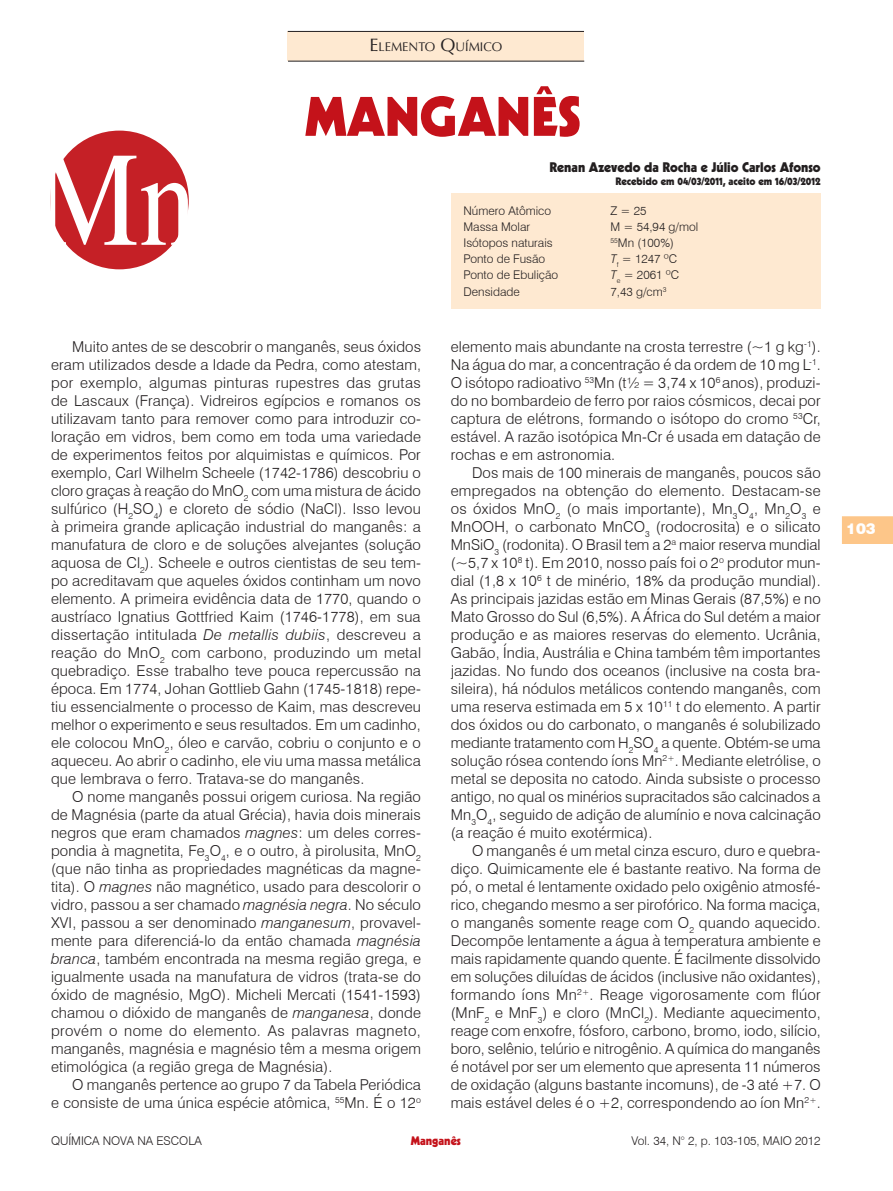
<style>
.page{position:relative;width:893px;height:1191px;background:#fff}
.page>*{position:absolute;margin:0;border:0;box-sizing:border-box;transform-origin:0 0}
.Tabela{font:134.55px "Times";color:#fff;scale:.85 1}
.Título{font:900 54px "Kabel";color:#c4121a}
.t1{font:300 15px/18px "Swiss 721 BT";letter-spacing:.01em;color:#231f20;text-align:justify}
.t2{font:900 15px "Swiss 721 BT";color:#fff}
.Autores{font:900 13.5px "Kabel";color:#231f20}
.t3{font:12.6px "Optima";color:#231f20}
.Tabela-2{font:300 12px "Swiss 721 BT";color:#231f20}
.t4{font:900 12px "Kabel";color:#c4121a}
.Autores-2{font:900 10.5px "Kabel";color:#231f20}
.s1{font-size:18px}
.s2{font-style:italic}
</style>
<div class="page">
<svg style="left:842px;top:516px;width:51px;height:28px"></svg>
<div style="left:50px;top:131px;width:139px;height:138px;background:#c52026;border-radius:50%"></div>
<div style="left:287px;top:31px;width:297px;height:30px;background:#fee9d1"></div>
<hr style="left:288px;top:61px;width:296px;height:1px;background:#231f20">
<hr style="left:288px;top:31px;width:296px;height:1px;background:#231f20">
<div style="left:451px;top:193px;width:370px;height:115px;background:#fee9d1"></div>
<p class="Tabela" style="left:38px;top:124px;width:188px">Mn</p>
<p class="t3" style="left:369px;top:39px;width:134px"><span class="s1">E</span>LEMENTO <span class="s1">Q</span>UÍMICO</p>
<p class="Título" style="left:305px;top:82px;width:278px">MANGANÊS</p>
<p class="Autores" style="left:550px;top:159px;width:273px">Renan Azevedo da Rocha e Júlio Carlos Afonso</p>
<p class="Autores-2" style="left:615px;top:174px;width:207px">Recebido em 04/03/2011, aceito em 16/03/2012</p>
<p class="Tabela-2" style="left:463px;top:203px;width:89px">Número Atômico</p>
<p class="Tabela-2" style="left:610px;top:203px;width:37px">Z = 25</p>
<p class="Tabela-2" style="left:463px;top:219px;width:68px">Massa Molar</p>
<p class="Tabela-2" style="left:610px;top:219px;width:89px">M = 54,94 g/mol</p>
<p class="Tabela-2" style="left:463px;top:236px;width:91px">Isótopos naturais</p>
<p class="Tabela-2" style="left:610px;top:236px;width:65px"><sup>55</sup>Mn (100%)</p>
<p class="Tabela-2" style="left:463px;top:252px;width:83px">Ponto de Fusão</p>
<p class="Tabela-2" style="left:610px;top:252px;width:68px"><span class="s2">T</span><sub>f</sub> = 1247 ºC</p>
<p class="Tabela-2" style="left:463px;top:268px;width:96px">Ponto de Ebulição</p>
<p class="Tabela-2" style="left:610px;top:268px;width:70px"><span class="s2">T</span><sub>e</sub> = 2061 ºC</p>
<p class="Tabela-2" style="left:463px;top:284px;width:58px">Densidade</p>
<p class="Tabela-2" style="left:610px;top:284px;width:57px">7,43 g/cm<sup>3</sup></p>
<p class="t1" style="left:51px;top:337px;width:372px;text-indent:21px">Muito antes de se descobrir o manganês, seus óxidos eram utilizados desde a Idade da Pedra, como atestam, por exemplo, algumas pinturas rupestres das grutas de Lascaux (França). Vidreiros egípcios e romanos os utilizavam tanto para remover como para introduzir co&shy;loração em vidros, bem como em toda uma variedade de experimentos feitos por alquimistas e químicos. Por exemplo, Carl Wilhelm Scheele (1742-1786) descobriu o cloro graças à reação do MnO<sub>2</sub> com uma mistura de ácido sulfúrico (H<sub>2</sub>SO<sub>4</sub>) e cloreto de sódio (NaCl). Isso levou à primeira grande aplicação industrial do manganês: a manufatura de cloro e de soluções alvejantes (solução aquosa de Cl<sub>2</sub>). Scheele e outros cientistas de seu tem&shy;po acreditavam que aqueles óxidos continham um novo elemento. A primeira evidência data de 1770, quando o austríaco Ignatius Gottfried Kaim (1746-1778), em sua dissertação intitulada <span class="s2">De metallis dubiis</span>, descreveu a reação do MnO<sub>2</sub> com carbono, produzindo um metal quebradiço. Esse trabalho teve pouca repercussão na época. Em 1774, Johan Gottlieb Gahn (1745-1818) repe&shy;tiu essencialmente o processo de Kaim, mas descreveu melhor o experimento e seus resultados. Em um cadinho, ele colocou MnO<sub>2</sub>, óleo e carvão, cobriu o conjunto e o aqueceu. Ao abrir o cadinho, ele viu uma massa metálica que lembrava o ferro. Tratava-se do manganês.</p>
<p class="t1" style="left:51px;top:787px;width:371px;text-indent:21px">O nome manganês possui origem curiosa. Na região de Magnésia (parte da atual Grécia), havia dois minerais negros que eram chamados <span class="s2">magnes</span>: um deles corres&shy;pondia à magnetita, Fe<sub>3</sub>O<sub>4</sub>, e o outro, à pirolusita, MnO<sub>2 </sub>(que não tinha as propriedades magnéticas da magne&shy;tita). O <span class="s2">magnes</span> não magnético, usado para descolorir o vidro, passou a ser chamado <span class="s2">magnésia negra</span>. No século XVI, passou a ser denominado <span class="s2">manganesum</span>, provavel&shy;mente para diferenciá-lo da então chamada <span class="s2">magnésia branca</span>, também encontrada na mesma região grega, e igualmente usada na manufatura de vidros (trata-se do óxido de magnésio, MgO). Micheli Mercati (1541-1593) chamou o dióxido de manganês de <span class="s2">manganesa</span>, donde provém o nome do elemento. As palavras magneto, manganês, magnésia e magnésio têm a mesma origem etimológica (a região grega de Magnésia).</p>
<p class="t1" style="left:51px;top:1075px;width:371px;text-align:right">O manganês pertence ao grupo 7 da Tabela Periódica<br>e consiste de uma única espécie atômica, <sup>55</sup>Mn. É o 12<sup>o</sup></p>
<p class="t1" style="left:451px;top:337px;width:371px">elemento mais abundante na crosta terrestre (~1 g kg<sup>‑1</sup>).<br>Na água do mar, a concentração é da ordem de 10 mg L<sup>-1</sup>.<br>O isótopo radioativo <sup>53</sup>Mn (t½ = 3,74 x 10<sup>6</sup> anos), produzi&shy;do no bombardeio de ferro por raios cósmicos, decai por captura de elétrons, formando o isótopo do cromo <sup>53</sup>Cr, estável. A razão isotópica Mn-Cr é usada em datação de rochas e em astronomia.</p>
<p class="t1" style="left:451px;top:463px;width:372px;text-indent:21px">Dos mais de 100 minerais de manganês, poucos são empregados na obtenção do elemento. Destacam-se os óxidos MnO<sub>2</sub> (o mais importante), Mn<sub>3</sub>O<sub>4</sub>, Mn<sub>2</sub>O<sub>3</sub> e MnOOH, o carbonato MnCO<sub>3</sub> (rodocrosita) e o silicato MnSiO<sub>3</sub> (rodonita). O Brasil tem a 2<sup>a</sup> maior reserva mundial (~5,7 x 10<sup>8</sup> t). Em 2010, nosso país foi o 2<sup>o</sup> produtor mun&shy;dial (1,8 x 10<sup>6</sup> t de minério, 18% da produção mundial).<br>As principais jazidas estão em Minas Gerais (87,5%) e no Mato Grosso do Sul (6,5%). A África do Sul detém a maior produção e as maiores reservas do elemento. Ucrânia, Gabão, Índia, Austrália e China também têm importantes jazidas. No fundo dos oceanos (inclusive na costa bra&shy;sileira), há nódulos metálicos contendo manganês, com uma reserva estimada em 5 x 10<sup>11</sup> t do elemento. A partir dos óxidos ou do carbonato, o manganês é solubilizado mediante tratamento com H<sub>2</sub>SO<sub>4</sub> a quente. Obtém-se uma solução rósea contendo íons Mn<sup>2+</sup>. Mediante eletrólise, o metal se deposita no catodo. Ainda subsiste o processo antigo, no qual os minérios supracitados são calcinados a Mn<sub>3</sub>O<sub>4</sub>, seguido de adição de alumínio e nova calcinação (a reação é muito exotérmica).</p>
<p class="t1" style="left:451px;top:841px;width:372px;text-indent:21px">O manganês é um metal cinza escuro, duro e quebra&shy;diço. Quimicamente ele é bastante reativo. Na forma de pó, o metal é lentamente oxidado pelo oxigênio atmosfé&shy;rico, chegando mesmo a ser pirofórico. Na forma maciça, o manganês somente reage com O<sub>2</sub> quando aquecido.<br>Decompõe lentamente a água à temperatura ambiente e mais rapidamente quando quente. É facilmente dissolvido em soluções diluídas de ácidos (inclusive não oxidantes), formando íons Mn<sup>2+</sup>. Reage vigorosamente com flúor (MnF<sub>2</sub> e MnF<sub>3</sub>) e cloro (MnCl<sub>2</sub>). Mediante aquecimento, reage com enxofre, fósforo, carbono, bromo, iodo, silício, boro, selênio, telúrio e nitrogênio. A química do manganês é notável por ser um elemento que apresenta 11 números de oxidação (alguns bastante incomuns), de -3 até +7. O mais estável deles é o +2, correspondendo ao íon Mn<sup>2+</sup>.</p>
<p class="Tabela-2" style="left:51px;top:1133px;width:152px">QUÍMICA NOVA NA ESCOLA</p>
<p class="Tabela-2" style="left:631px;top:1133px;width:191px">Vol. 34, N° 2, p. 103-105, MAIO 2012</p>
<p class="t4" style="left:411px;top:1133px;width:52px">Manganês</p>
<p class="t2" style="left:846px;top:519px;width:31px">103</p>
</div>
